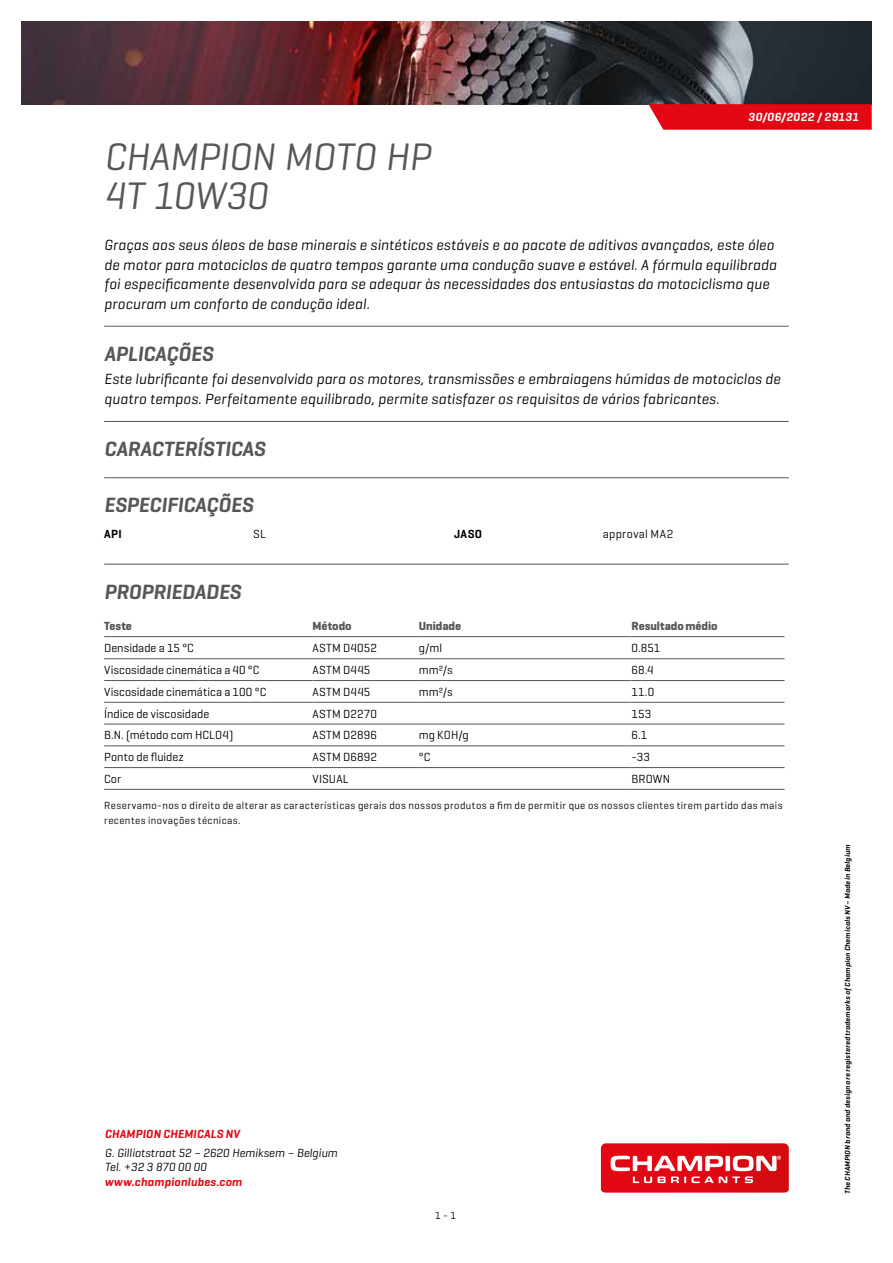
<style>
.page{position:relative;width:893px;height:1263px;background:#fff}
.page>*{position:absolute;margin:0;border:0;box-sizing:border-box;transform-origin:0 0}
.t1{font:italic 39px/39px "Geogrotesque";letter-spacing:-.005em;color:#575756}
.t2{font:italic 600 21px "Geogrotesque";letter-spacing:-.005em;color:#575756}
.t3{font:italic 15px/19.5px "Geogrotesque";letter-spacing:.01em;color:#000}
.t4{font:12px "Geogrotesque";letter-spacing:.01em;color:#000}
.t5{font:italic 12px/14.4px "Geogrotesque";color:#000}
.t6{font:italic 600 12px "Geogrotesque";letter-spacing:.015em;color:#e30613}
.t7{font:700 12px "Geogrotesque";color:#575756}
.t8{font:italic 600 12px "Geogrotesque";letter-spacing:.03em;color:#fff}
.t9{font:12px "Geogrotesque";letter-spacing:.03em;color:#000}
.t10{font:600 12px "Geogrotesque";letter-spacing:.025em;color:#000}
.t11{font:10.5px/15px "Geogrotesque";letter-spacing:.04em;color:#000}
.t12{font:italic 600 7.5px "Geogrotesque";letter-spacing:.025em;color:#000}
</style>
<div class="page">
<svg style="left:601px;top:1143px;width:188px;height:49px"></svg>
<img style="left:21px;top:21px;width:851px;height:83px">
<svg style="left:648px;top:104px;width:224px;height:26px"></svg>
<hr style="left:104px;top:326px;width:685px;height:1px;background:#575756">
<hr style="left:104px;top:421px;width:685px;height:1px;background:#575756">
<hr style="left:104px;top:477px;width:685px;height:1px;background:#575756">
<hr style="left:104px;top:564px;width:685px;height:1px;background:#575756">
<hr style="left:104px;top:636px;width:209px;height:1px;background:#575756">
<hr style="left:313px;top:636px;width:106px;height:1px;background:#575756">
<hr style="left:419px;top:636px;width:212px;height:1px;background:#575756">
<hr style="left:631px;top:636px;width:153px;height:1px;background:#575756">
<hr style="left:104px;top:658px;width:209px;height:1px;background:#575756">
<hr style="left:313px;top:658px;width:106px;height:1px;background:#575756">
<hr style="left:419px;top:658px;width:212px;height:1px;background:#575756">
<hr style="left:631px;top:658px;width:153px;height:1px;background:#575756">
<hr style="left:104px;top:680px;width:209px;height:1px;background:#575756">
<hr style="left:313px;top:680px;width:106px;height:1px;background:#575756">
<hr style="left:419px;top:680px;width:212px;height:1px;background:#575756">
<hr style="left:631px;top:680px;width:153px;height:1px;background:#575756">
<hr style="left:104px;top:702px;width:209px;height:1px;background:#575756">
<hr style="left:313px;top:702px;width:106px;height:1px;background:#575756">
<hr style="left:419px;top:702px;width:212px;height:1px;background:#575756">
<hr style="left:631px;top:702px;width:153px;height:1px;background:#575756">
<hr style="left:104px;top:724px;width:209px;height:1px;background:#575756">
<hr style="left:313px;top:724px;width:106px;height:1px;background:#575756">
<hr style="left:419px;top:724px;width:212px;height:1px;background:#575756">
<hr style="left:631px;top:724px;width:153px;height:1px;background:#575756">
<hr style="left:104px;top:745px;width:209px;height:1px;background:#575756">
<hr style="left:313px;top:745px;width:106px;height:1px;background:#575756">
<hr style="left:419px;top:745px;width:212px;height:1px;background:#575756">
<hr style="left:631px;top:745px;width:153px;height:1px;background:#575756">
<hr style="left:104px;top:767px;width:209px;height:1px;background:#575756">
<hr style="left:313px;top:767px;width:106px;height:1px;background:#575756">
<hr style="left:419px;top:767px;width:212px;height:1px;background:#575756">
<hr style="left:631px;top:767px;width:153px;height:1px;background:#575756">
<hr style="left:104px;top:789px;width:209px;height:1px;background:#575756">
<hr style="left:313px;top:789px;width:106px;height:1px;background:#575756">
<hr style="left:419px;top:789px;width:212px;height:1px;background:#575756">
<hr style="left:631px;top:789px;width:153px;height:1px;background:#575756">
<p class="t8" style="left:748px;top:110px;width:112px">30/06/2022 / 29131</p>
<h1 class="t1" style="left:104px;top:136px;width:328px">CHAMPION MOTO HP<br>4T 10W30</h1>
<p class="t3" style="left:104px;top:235px;width:674px">Graças aos seus óleos de base minerais e sintéticos estáveis e ao pacote de aditivos avançados, este óleo de motor para motociclos de quatro tempos garante uma condução suave e estável. A fórmula equilibrada foi especificamente desenvolvida para se adequar às necessidades dos entusiastas do motociclismo que procuram um conforto de condução ideal.</p>
<h2 class="t2" style="left:104px;top:340px;width:111px">APLICAÇÕES</h2>
<p class="t3" style="left:104px;top:369px;width:678px">Este lubrificante foi desenvolvido para os motores, transmissões e embraiagens húmidas de motociclos de quatro tempos. Perfeitamente equilibrado, permite satisfazer os requisitos de vários fabricantes.</p>
<h2 class="t2" style="left:104px;top:436px;width:163px">CARACTERÍSTICAS</h2>
<h2 class="t2" style="left:104px;top:492px;width:151px">ESPECIFICAÇÕES</h2>
<p class="t10" style="left:104px;top:526px;width:19px">API</p>
<p class="t4" style="left:253px;top:526px;width:14px">SL</p>
<p class="t10" style="left:454px;top:526px;width:29px">JASO</p>
<p class="t9" style="left:603px;top:526px;width:72px">approval MA2</p>
<h2 class="t2" style="left:104px;top:578px;width:139px">PROPRIEDADES</h2>
<p class="t7" style="left:104px;top:619px;width:29px">Teste</p>
<p class="t7" style="left:313px;top:619px;width:41px">Método</p>
<p class="t7" style="left:419px;top:619px;width:44px">Unidade</p>
<p class="t7" style="left:631px;top:619px;width:88px">Resultado médio</p>
<p class="t4" style="left:104px;top:641px;width:91px">Densidade a 15 °C</p>
<p class="t4" style="left:313px;top:641px;width:66px">ASTM D4052</p>
<p class="t4" style="left:419px;top:641px;width:25px">g/ml</p>
<p class="t4" style="left:631px;top:641px;width:31px">0.851</p>
<p class="t4" style="left:104px;top:663px;width:157px">Viscosidade cinemática a 40 °C</p>
<p class="t4" style="left:313px;top:663px;width:59px">ASTM D445</p>
<p class="t4" style="left:419px;top:663px;width:35px">mm²/s</p>
<p class="t4" style="left:631px;top:663px;width:24px">68.4</p>
<p class="t4" style="left:104px;top:684px;width:164px">Viscosidade cinemática a 100 °C</p>
<p class="t4" style="left:313px;top:684px;width:59px">ASTM D445</p>
<p class="t4" style="left:419px;top:684px;width:35px">mm²/s</p>
<p class="t4" style="left:631px;top:684px;width:24px">11.0</p>
<p class="t4" style="left:104px;top:706px;width:107px">Índice de viscosidade</p>
<p class="t4" style="left:313px;top:706px;width:66px">ASTM D2270</p>
<p class="t4" style="left:631px;top:706px;width:21px">153</p>
<p class="t4" style="left:104px;top:728px;width:131px">B.N. (método com HCLO4)</p>
<p class="t4" style="left:313px;top:728px;width:66px">ASTM D2896</p>
<p class="t4" style="left:419px;top:728px;width:52px">mg KOH/g</p>
<p class="t4" style="left:631px;top:728px;width:17px">6.1</p>
<p class="t4" style="left:104px;top:750px;width:81px">Ponto de fluidez</p>
<p class="t4" style="left:313px;top:750px;width:66px">ASTM D6892</p>
<p class="t4" style="left:419px;top:750px;width:13px">°C</p>
<p class="t4" style="left:631px;top:750px;width:20px">-33</p>
<p class="t4" style="left:104px;top:771px;width:19px">Cor</p>
<p class="t4" style="left:313px;top:771px;width:38px">VISUAL</p>
<p class="t4" style="left:631px;top:771px;width:40px">BROWN</p>
<p class="t11" style="left:104px;top:797px;width:680px">Reservamo-nos o direito de alterar as características gerais dos nossos produtos a fim de permitir que os nossos clientes tirem partido das mais recentes inovações técnicas.</p>
<p class="t6" style="left:105px;top:1126px;width:136px">CHAMPION CHEMICALS NV</p>
<p class="t5" style="left:105px;top:1145px;width:234px">G. Gilliotstraat 52 – 2620 Hemiksem – Belgium<br>Tel. +32 3 870 00 00</p>
<p class="t6" style="left:105px;top:1174px;width:139px">www.championlubes.com</p>
<p class="t11" style="left:435px;top:1207px;width:23px">1 - 1</p>
<p class="t12" style="left:843px;top:1194px;width:351px;rotate:-90deg">The CHAMPION brand and design are registered trademarks of Champion Chemicals NV – Made in Belgium</p>
</div>
